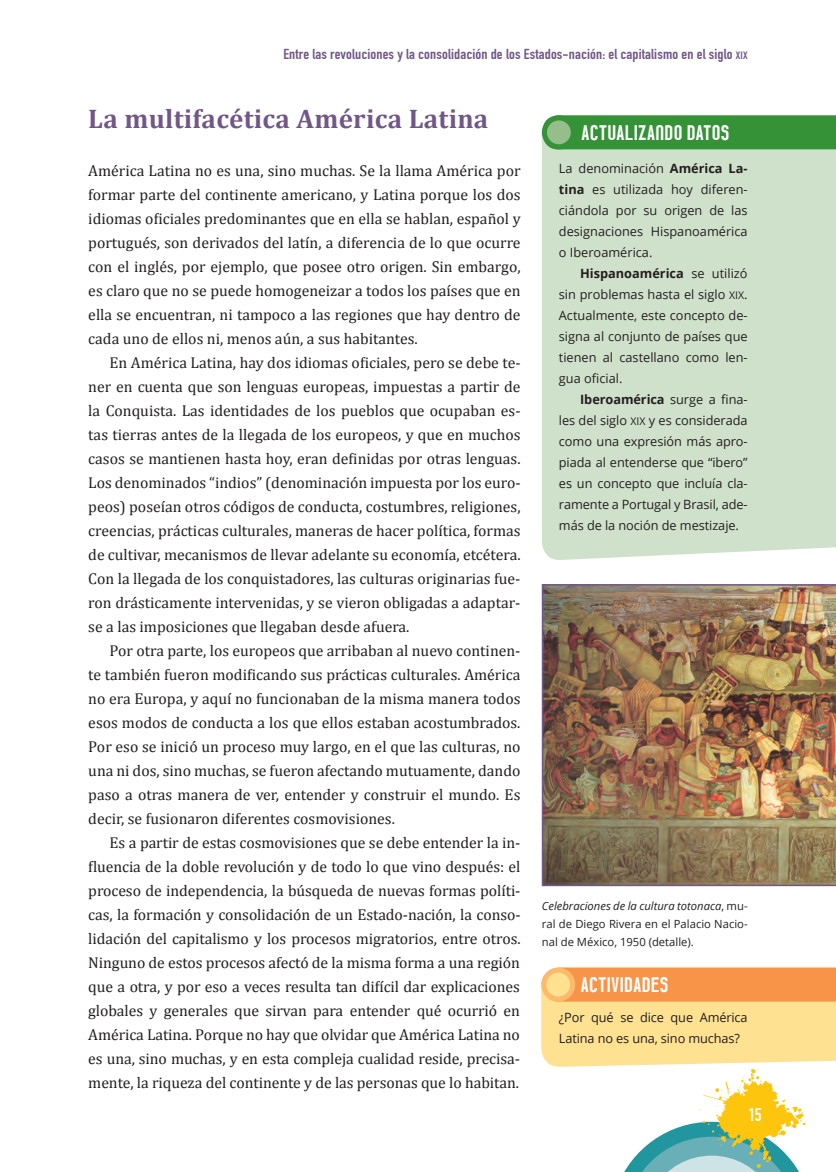
<style>
.page{position:relative;width:836px;height:1172px;background:#fff}
.page>*{position:absolute;margin:0;border:0;box-sizing:border-box;transform-origin:0 0}
.t1{font:700 27px "Cambria";letter-spacing:.01em;color:#715787}
.t2{font:700 21px "Prozak";letter-spacing:.01em;color:#fff;scale:1.1 1}
.t3{font:18px "DIN Engschrift Std";color:#fff}
.t4{font:15.75px/24px "Cambria";color:#231f20;text-align:justify}
.t5{font:14.25px "DIN Engschrift Std";letter-spacing:.01em;color:#715787;scale:1.1 1}
.t6{font:12.75px/21px "Open Sans";color:#231f20;text-align:justify}
.t7{font:11.25px/18px "Open Sans";color:#231f20;text-align:justify}
.s1{font-size:10.5px}
.s2{font-weight:700}
.s3{font-style:italic}
</style>
<div class="page">
<img style="left:542px;top:584px;width:294px;height:302px">
<div style="left:542px;top:126px;width:294px;height:434px;background:#d0e1cb"></div>
<div style="left:543px;top:115px;width:293px;height:34px;background:#369237"></div>
<div style="left:542px;top:115px;width:34px;height:34px;background:#369237;border-radius:50%"></div>
<div style="left:547px;top:120px;width:24px;height:24px;background:#96be8b;border-radius:50%"></div>
<svg style="left:541px;top:967px;width:295px;height:205px"></svg>
<p class="t5" style="left:283px;top:46px;width:423px">Entre las revoluciones y la consolidación de los Estados-nación: el capitalismo en el siglo <span class="s1">xix</span></p>
<h1 class="t1" style="left:88px;top:102px;width:401px">La multifacética América Latina</h1>
<p class="t4" style="left:88px;top:159px;width:434px">América Latina no es una, sino muchas. Se la llama América por formar parte del continente americano, y Latina porque los dos idiomas oficiales predominantes que en ella se hablan, español y portugués, son derivados del latín, a diferencia de lo que ocurre con el inglés, por ejemplo, que posee otro origen. Sin embargo, es claro que no se puede homogeneizar a todos los países que en ella se encuentran, ni tampoco a las regiones que hay dentro de cada uno de ellos ni, menos aún, a sus habitantes.</p>
<p class="t4" style="left:88px;top:351px;width:434px;text-indent:21px">En América Latina, hay dos idiomas oficiales, pero se debe te&shy;ner en cuenta que son lenguas europeas, impuestas a partir de la Conquista. Las identidades de los pueblos que ocupaban es&shy;tas tierras antes de la llegada de los europeos, y que en muchos casos se mantienen hasta hoy, eran definidas por otras lenguas.<br>Los denominados “indios” (denominación impuesta por los euro&shy;peos) poseían otros códigos de conducta, costumbres, religiones, creencias, prácticas culturales, maneras de hacer política, formas de cultivar, mecanismos de llevar adelante su economía, etcétera.<br>Con la llegada de los conquistadores, las culturas originarias fue&shy;ron drásticamente intervenidas, y se vieron obligadas a adaptar&shy;se a las imposiciones que llegaban desde afuera.</p>
<p class="t4" style="left:88px;top:639px;width:434px;text-indent:21px">Por otra parte, los europeos que arribaban al nuevo continen&shy;te también fueron modificando sus prácticas culturales. América no era Europa, y aquí no funcionaban de la misma manera todos esos modos de conducta a los que ellos estaban acostumbrados.<br>Por eso se inició un proceso muy largo, en el que las culturas, no una ni dos, sino muchas, se fueron afectando mutuamente, dando paso a otras manera de ver, entender y construir el mundo. Es decir, se fusionaron diferentes cosmovisiones.</p>
<p class="t4" style="left:88px;top:831px;width:434px;text-indent:21px">Es a partir de estas cosmovisiones que se debe entender la in&shy;fluencia de la doble revolución y de todo lo que vino después: el proceso de independencia, la búsqueda de nuevas formas políti&shy;cas, la formación y consolidación de un Estado-nación, la conso&shy;lidación del capitalismo y los procesos migratorios, entre otros.<br>Ninguno de estos procesos afectó de la misma forma a una región que a otra, y por eso a veces resulta tan difícil dar explicaciones globales y generales que sirvan para entender qué ocurrió en América Latina. Porque no hay que olvidar que América Latina no es una, sino muchas, y en esta compleja cualidad reside, precisa&shy;mente, la riqueza del continente y de las personas que lo habitan.</p>
<h2 class="t2" style="left:581px;top:120px;width:136px">ACTUALIZANDO DATOS</h2>
<p class="t6" style="left:559px;top:158px;width:190px">La denominación <span class="s2">América La&shy;tina</span> es utilizada hoy diferen&shy;ciándola por su origen de las designaciones Hispanoamérica o Iberoamérica.</p>
<p class="t6" style="left:559px;top:263px;width:190px;text-indent:21px"><span class="s2">Hispanoamérica</span> se utilizó sin problemas hasta el siglo <span class="s1">XIX</span>.<br>Actualmente, este concepto de&shy;signa al conjunto de países que tienen al castellano como len&shy;gua oficial.</p>
<p class="t6" style="left:559px;top:389px;width:190px;text-indent:21px"><span class="s2">Iberoamérica</span> surge a fina&shy;les del siglo <span class="s1">XIX</span> y es considerada como una expresión más apro&shy;piada al entenderse que “ibero” es un concepto que incluía cla&shy;ramente a Portugal y Brasil, ade&shy;más de la noción de mestizaje.</p>
<p class="t7" style="left:542px;top:897px;width:207px"><span class="s3">Celebraciones de la cultura totonaca</span>, mu&shy;ral de Diego Rivera en el Palacio Nacio&shy;nal de México, 1950 (detalle).</p>
<h2 class="t2" style="left:580px;top:972px;width:82px">ACTIVIDADES</h2>
<p class="t6" style="left:559px;top:1006px;width:190px">¿Por qué se dice que América<br>Latina no es una, sino muchas?</p>
<p class="t3" style="left:748px;top:1104px;width:14px">15</p>
</div>
